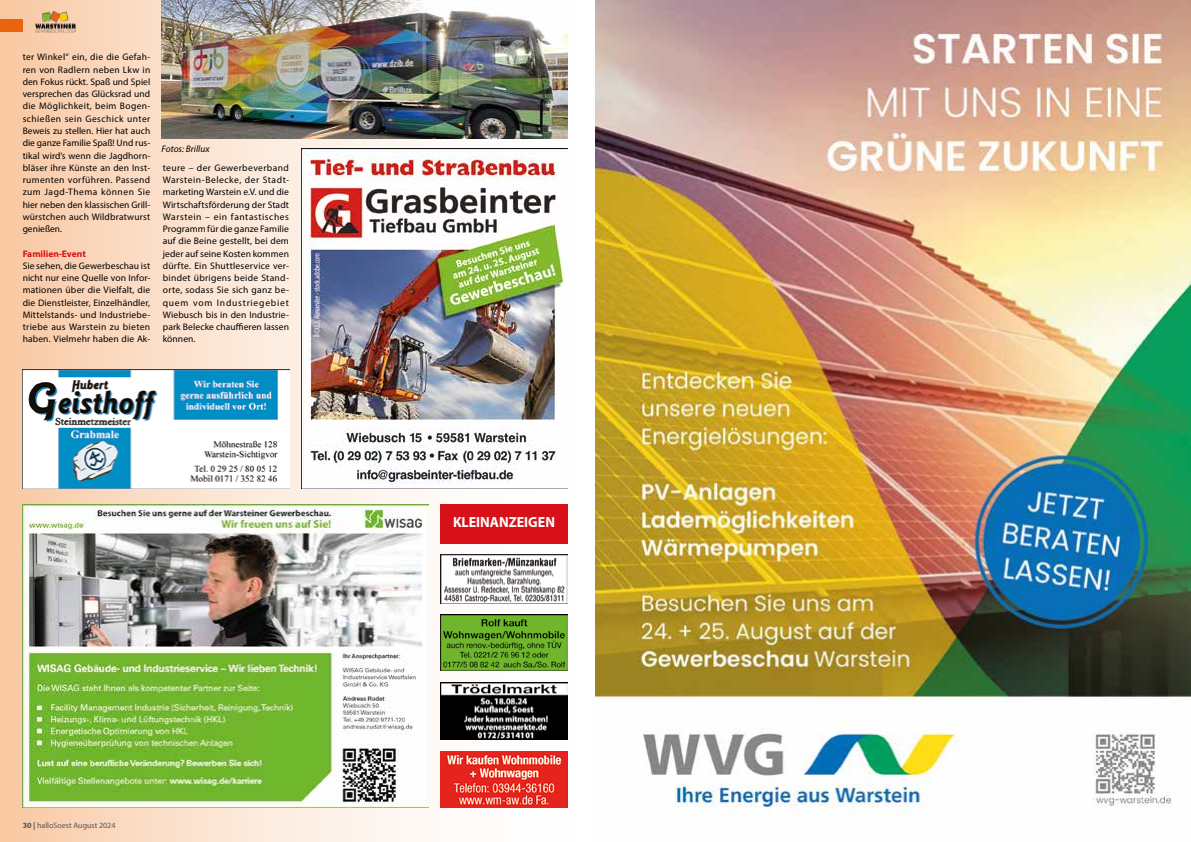
<style>
.page{position:relative;width:1191px;height:842px;background:#fff}
.page>*{position:absolute;margin:0;border:0;box-sizing:border-box;transform-origin:0 0}
.t1{font:700 14.7px "Myriad Pro";color:#fff;scale:.95 1}
.t2{font:9.5px/12.3px "Myriad Pro";letter-spacing:.01em;color:#000;text-align:justify}
.t3{font:700 9.5px "Myriad Pro";color:#d71117}
.t4{font:italic 9.5px "Myriad Pro";color:#000}
.t5{font:8px "Myriad Pro";color:#575756}
.s1{font-weight:700}
</style>
<div class="page">
<svg style="left:0;top:0;width:568px;height:842px;background:#f9ddc8"></svg>
<div style="left:0;top:19px;width:23px;height:13px;background:#ea640e"></div>
<img style="left:34px;top:11px;width:44px;height:22px">
<img style="left:301px;top:149px;width:266px;height:340px">
<div style="left:440px;top:504px;width:127px;height:40px;background:#d71117"></div>
<img style="left:440px;top:751px;width:127px;height:57px">
<img style="left:440px;top:614px;width:127px;height:57px">
<img style="left:440px;top:683px;width:127px;height:56px">
<img style="left:440px;top:555px;width:127px;height:48px">
<img style="left:162px;top:0;width:405px;height:139px">
<img style="left:23px;top:504px;width:405px;height:304px">
<img style="left:23px;top:370px;width:266px;height:119px">
<img style="left:595px;top:0;width:596px;height:815px">
<p class="t2" style="left:23px;top:51px;width:129px">ter Winkel“ ein, die die Gefah&shy;ren von Radlern neben Lkw in den Fokus rückt. Spaß und Spiel versprechen das Glücksrad und die Möglichkeit, beim Bogen&shy;schießen sein Geschick unter Beweis zu stellen. Hier hat auch die ganze Familie Spaß! Und rus&shy;tikal wird’s wenn die Jagdhorn&shy;bläser ihre Künste an den Inst&shy;rumenten vorführen. Passend zum Jagd-Thema können Sie hier neben den klassischen Grill&shy;würstchen auch Wildbratwurst genießen.</p>
<p class="t3" style="left:23px;top:247px;width:65px">Familien-Event</p>
<p class="t2" style="left:23px;top:259px;width:129px">Sie sehen, die Gewerbeschau ist nicht nur eine Quelle von Infor&shy;mationen über die Vielfalt, die die Dienstleister, Einzelhändler, Mittelstands- und Industriebe&shy;triebe aus Warstein zu bieten haben. Vielmehr haben die Ak-</p>
<p class="t4" style="left:162px;top:143px;width:49px">Fotos: Brillux</p>
<p class="t2" style="left:163px;top:161px;width:128px">teure – der Gewerbeverband Warstein-Belecke, der Stadt&shy;marketing Warstein e.V. und die Wirtschaftsförderung der Stadt Warstein – ein fantastisches Programm für die ganze Familie auf die Beine gestellt, bei dem jeder auf seine Kosten kommen dürfte. Ein Shuttleservice ver&shy;bindet übrigens beide Stand&shy;orte, sodass Sie sich ganz be&shy;quem vom Industriegebiet Wiebusch bis in den Industrie&shy;park Belecke chauffieren lassen können.</p>
<p class="t5" style="left:23px;top:821px;width:94px"><span class="s1">30 |</span> halloSoest August 2024</p>
<h1 class="t1" style="left:453px;top:512px;width:109px">KLEINANZEIGEN</h1>
</div>
